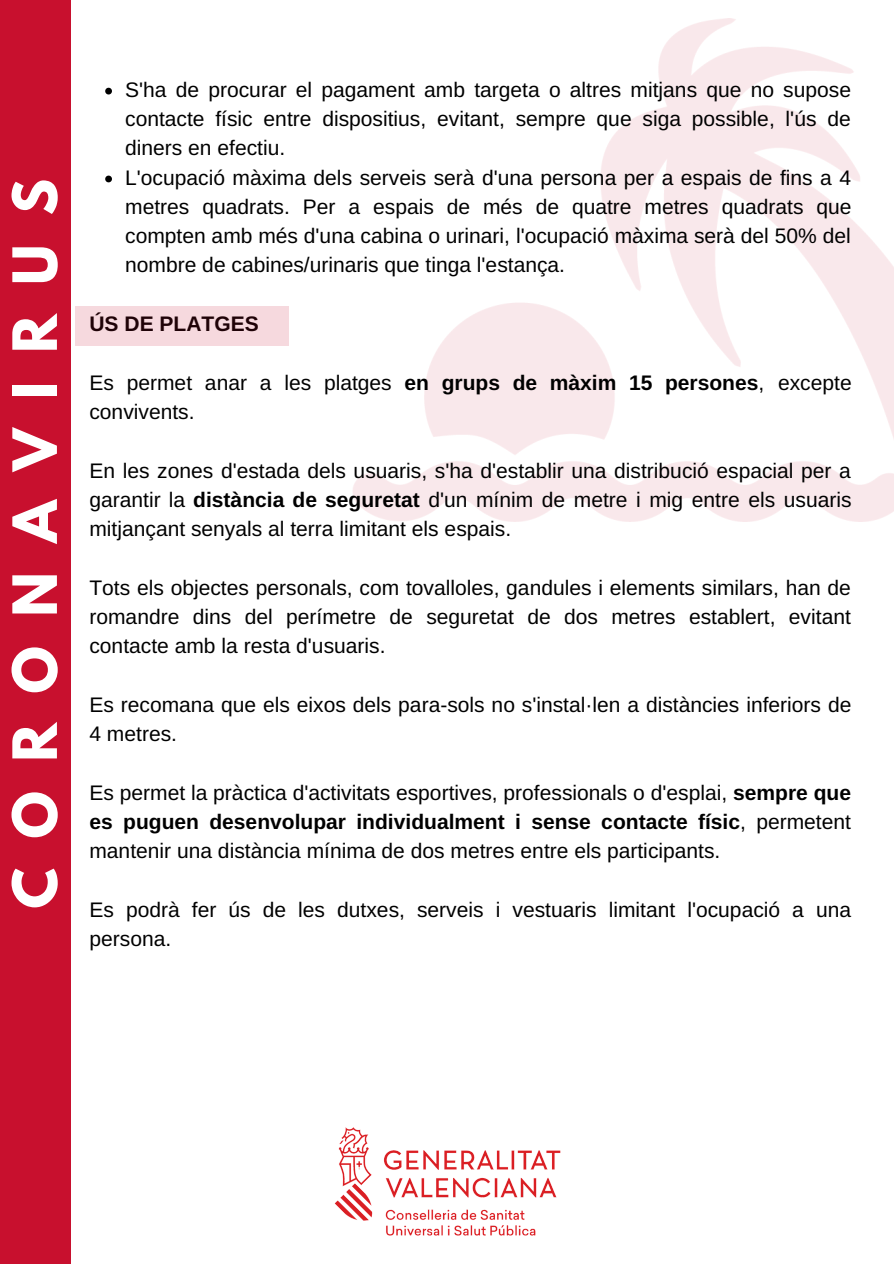
<style>
.page{position:relative;width:894px;height:1264px;background:#fff}
.page>*{position:absolute;margin:0;border:0;box-sizing:border-box;transform-origin:0 0}
.t1{font:700 54px "League Spartan";letter-spacing:.545em;color:#fff}
.t2{font:21px/29.2px "Arimo";color:#000}
.t3{font:700 21px "Arimo";color:#000}
.s1{font-weight:700}
</style>
<div class="page">
<div style="left:0;top:0;width:71px;height:1263px;background:#c8102e"></div>
<img style="left:334px;top:1127px;width:227px;height:109px">
<svg style="left:105px;top:88px;width:7px;height:6px"></svg>
<svg style="left:105px;top:176px;width:7px;height:6px"></svg>
<div style="left:75px;top:307px;width:213px;height:39px;background:#f6d9de"></div>
<h1 class="t1" style="left:8px;top:908px;width:731px;rotate:-90deg">CORONAVIRUS</h1>
<p class="t2" style="left:125px;top:75px;width:727px">S'ha de procurar el pagament amb targeta o altres mitjans que no supose contacte físic entre dispositius, evitant, sempre que siga possible, l'ús de diners en efectiu.<br>L'ocupació màxima dels serveis serà d'una persona per a espais de fins a 4 metres quadrats. Per a espais de més de quatre metres quadrats que compten amb més d'una cabina o urinari, l'ocupació màxima serà del 50% del nombre de cabines/urinaris que tinga l'estança.</p>
<p class="t3" style="left:89px;top:312px;width:171px">ÚS DE PLATGES</p>
<p class="t2" style="left:89px;top:368px;width:763px">Es permet anar a les platges <span class="s1">en grups de màxim 15 persones</span>, excepte convivents.</p>
<p class="t2" style="left:89px;top:455px;width:763px;text-align:justify">En les zones d'estada dels usuaris, s'ha d'establir una distribució espacial per a garantir la <span class="s1">distància de seguretat</span> d'un mínim de metre i mig entre els usuaris mitjançant senyals al terra limitant els espais.</p>
<p class="t2" style="left:89px;top:572px;width:762px;text-align:justify">Tots els objectes personals, com tovalloles, gandules i elements similars, han de romandre dins del perímetre de seguretat de dos metres establert, evitant contacte amb la resta d'usuaris.</p>
<p class="t2" style="left:89px;top:690px;width:763px">Es recomana que els eixos dels para-sols no s'instal·len a distàncies inferiors de<br>4 metres.</p>
<p class="t2" style="left:89px;top:777px;width:763px;text-align:justify">Es permet la pràctica d'activitats esportives, professionals o d'esplai, <span class="s1">sempre que es puguen desenvolupar individualment i sense contacte físic</span>, permetent mantenir una distància mínima de dos metres entre els participants.</p>
<p class="t2" style="left:89px;top:894px;width:763px">Es podrà fer ús de les dutxes, serveis i vestuaris limitant l'ocupació a una persona.</p>
</div>
